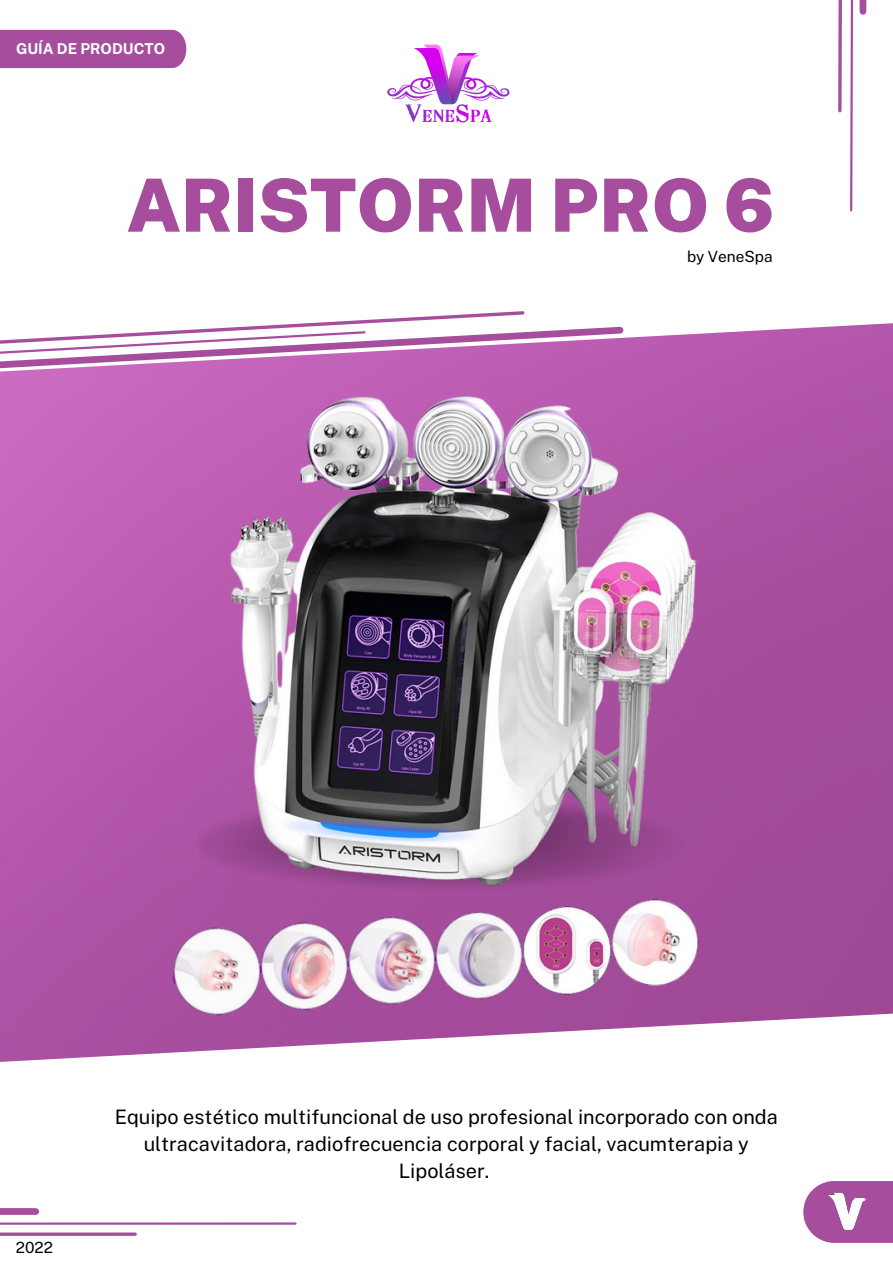
<style>
.page{position:relative;width:893px;height:1264px;background:#fff}
.page>*{position:absolute;margin:0;border:0;box-sizing:border-box;transform-origin:0 0}
.t1{font:900 73.35px "Public Sans";color:#a64e9d}
.t2{font:19.95px/27px "Public Sans";color:#000;text-align:center}
.t3{font:15.45px "Public Sans";color:#000}
.t4{font:700 15px "Public Sans";color:#fff}
</style>
<div class="page">
<img style="left:0;top:323px;width:892px;height:739px">
<svg style="left:0;top:311px;width:627px;height:72px"></svg>
<svg style="left:838px;top:0;width:29px;height:212px"></svg>
<hr style="left:0;top:1232px;width:135px;height:3px;background:#a64e9d">
<div style="left:0;top:1208px;width:36px;height:6px;background:#a64e9d"></div>
<hr style="left:0;top:1222px;width:295px;height:2px;background:#a64e9d">
<svg style="left:803px;top:1181px;width:89px;height:61px"></svg>
<img style="left:807px;top:1189px;width:83px;height:54px">
<img style="left:387px;top:44px;width:123px;height:79px">
<div style="left:0;top:30px;width:186px;height:38px;background:#a64e9d"></div>
<img style="left:163px;top:907px;width:371px;height:126px">
<img style="left:522px;top:929px;width:94px;height:70px">
<img style="left:600px;top:929px;width:107px;height:61px">
<img style="left:165px;top:349px;width:580px;height:580px">
<p class="t4" style="left:16px;top:40px;width:150px">GUÍA DE PRODUCTO</p>
<h1 class="t1" style="left:127px;top:162px;width:649px">ARISTORM PRO 6</h1>
<p class="t3" style="left:687px;top:247px;width:87px">by VeneSpa</p>
<p class="t3" style="left:16px;top:1238px;width:39px">2022</p>
<p class="t2" style="left:115px;top:1103px;width:664px">Equipo estético multifuncional de uso profesional incorporado con onda ultracavitadora, radiofrecuencia corporal y facial, vacumterapia y<br>Lipoláser.</p>
</div>
